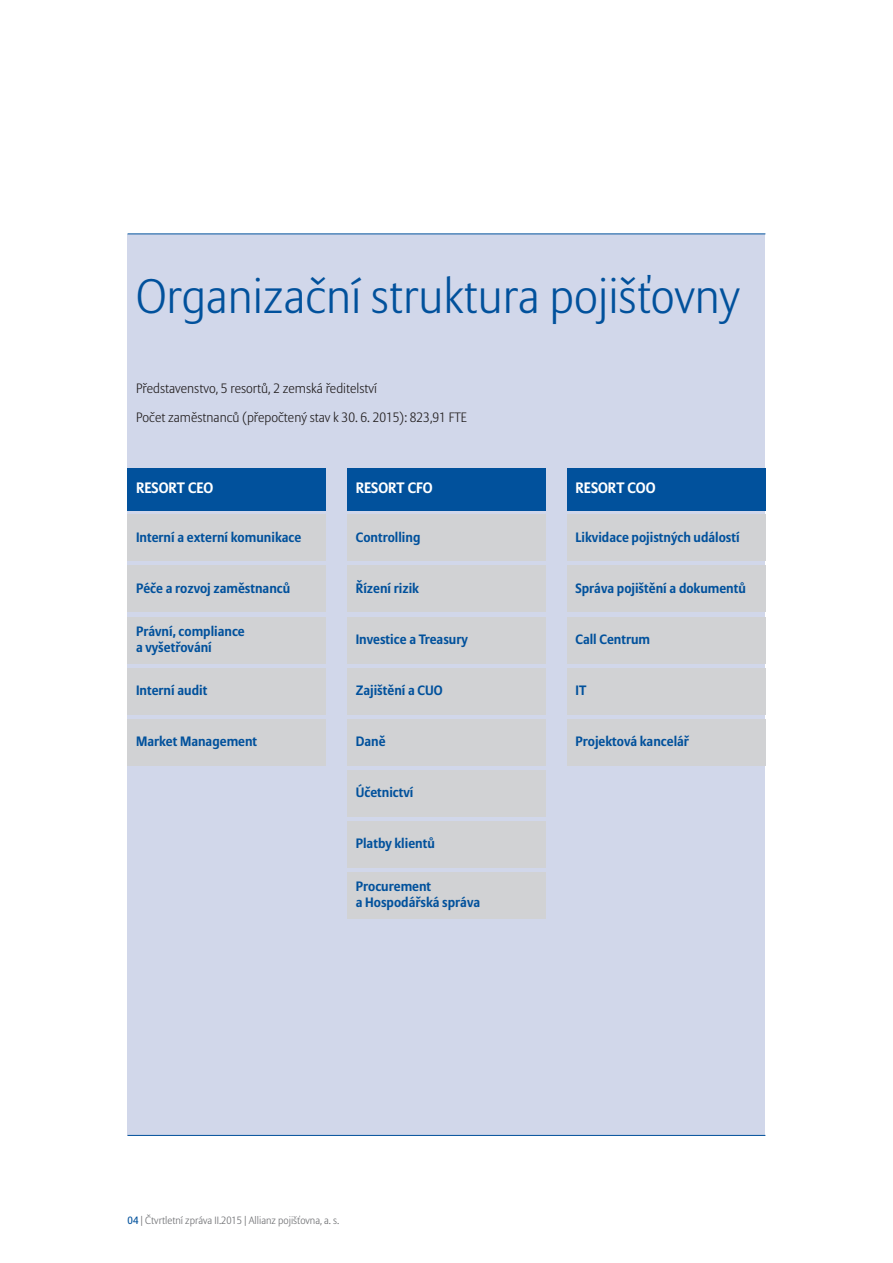
<style>
.page{position:relative;width:893px;height:1263px;background:#fff}
.page>*{position:absolute;margin:0;border:0;box-sizing:border-box;transform-origin:0 0}
.t1{font:300 48px "Allianz Sans";color:#01519c}
.t2{font:700 15px "Allianz Sans";color:#fff}
.t3{font:700 13.5px/16.2px "Allianz Sans";color:#01519c}
.t4{font:300 13.5px/28.5px "Allianz Sans";color:#231f20}
.t5{font:300 10.5px "Allianz Sans";color:#6c6d70}
.s1{font-weight:400;color:#01519c}
</style>
<div class="page">
<div style="left:128px;top:234px;width:637px;height:901px;background:#d1d7ea"></div>
<hr style="left:128px;top:233px;width:637px;height:1px;background:#01519c">
<hr style="left:128px;top:1135px;width:637px;height:1px;background:#01519c">
<div style="left:128px;top:514px;width:198px;height:47px;background:#d1d2d4"></div>
<div style="left:128px;top:566px;width:198px;height:46px;background:#d1d2d4"></div>
<div style="left:128px;top:617px;width:198px;height:46px;background:#d1d2d4"></div>
<div style="left:128px;top:668px;width:198px;height:46px;background:#d1d2d4"></div>
<div style="left:128px;top:719px;width:198px;height:46px;background:#d1d2d4"></div>
<div style="left:128px;top:468px;width:198px;height:42px;background:#01519c"></div>
<div style="left:347px;top:514px;width:199px;height:47px;background:#d1d2d4"></div>
<div style="left:347px;top:566px;width:199px;height:46px;background:#d1d2d4"></div>
<div style="left:347px;top:617px;width:199px;height:46px;background:#d1d2d4"></div>
<div style="left:347px;top:668px;width:199px;height:46px;background:#d1d2d4"></div>
<div style="left:347px;top:719px;width:199px;height:46px;background:#d1d2d4"></div>
<div style="left:347px;top:770px;width:199px;height:46px;background:#d1d2d4"></div>
<div style="left:347px;top:821px;width:199px;height:46px;background:#d1d2d4"></div>
<div style="left:347px;top:872px;width:199px;height:46px;background:#d1d2d4"></div>
<div style="left:347px;top:468px;width:199px;height:42px;background:#01519c"></div>
<div style="left:567px;top:514px;width:198px;height:47px;background:#d1d2d4"></div>
<div style="left:567px;top:566px;width:198px;height:46px;background:#d1d2d4"></div>
<div style="left:567px;top:617px;width:198px;height:46px;background:#d1d2d4"></div>
<div style="left:567px;top:668px;width:198px;height:46px;background:#d1d2d4"></div>
<div style="left:567px;top:719px;width:198px;height:46px;background:#d1d2d4"></div>
<div style="left:567px;top:468px;width:198px;height:42px;background:#01519c"></div>
<h1 class="t1" style="left:136px;top:269px;width:605px">Organizační struktura pojišťovny</h1>
<p class="t4" style="left:136px;top:374px;width:332px">Představenstvo, 5 resortů, 2 zemská ředitelství<br>Počet zaměstnanců (přepočtený stav k 30. 6. 2015): 823,91 FTE</p>
<p class="t2" style="left:136px;top:479px;width:79px">RESORT CEO</p>
<p class="t3" style="left:136px;top:529px;width:167px">Interní a externí komunikace</p>
<p class="t3" style="left:136px;top:580px;width:156px">Péče a rozvoj zaměstnanců</p>
<p class="t3" style="left:136px;top:623px;width:110px">Právní, compliance a vyšetřování</p>
<p class="t3" style="left:136px;top:682px;width:73px">Interní audit</p>
<p class="t3" style="left:136px;top:733px;width:123px">Market Management</p>
<p class="t2" style="left:356px;top:479px;width:78px">RESORT CFO</p>
<p class="t3" style="left:356px;top:529px;width:66px">Controlling</p>
<p class="t3" style="left:356px;top:580px;width:65px">Řízení rizik</p>
<p class="t3" style="left:356px;top:631px;width:114px">Investice a Treasury</p>
<p class="t3" style="left:356px;top:682px;width:88px">Zajištění a CUO</p>
<p class="t3" style="left:356px;top:733px;width:31px">Daně</p>
<p class="t3" style="left:356px;top:784px;width:59px">Účetnictví</p>
<p class="t3" style="left:356px;top:835px;width:81px">Platby klientů</p>
<p class="t3" style="left:356px;top:878px;width:126px">Procurement<br>a Hospodářská správa</p>
<p class="t2" style="left:575px;top:479px;width:82px">RESORT COO</p>
<p class="t3" style="left:575px;top:529px;width:166px">Likvidace pojistných událostí</p>
<p class="t3" style="left:575px;top:580px;width:172px">Správa pojištění a dokumentů</p>
<p class="t3" style="left:575px;top:631px;width:76px">Call Centrum</p>
<p class="t3" style="left:575px;top:682px;width:12px">IT</p>
<p class="t3" style="left:575px;top:733px;width:115px">Projektová kancelář</p>
<p class="t5" style="left:128px;top:1214px;width:213px"><span class="s1">04</span> | Čtvrtletní zpráva II.2015 | Allianz pojišťovna, a. s.</p>
</div>
